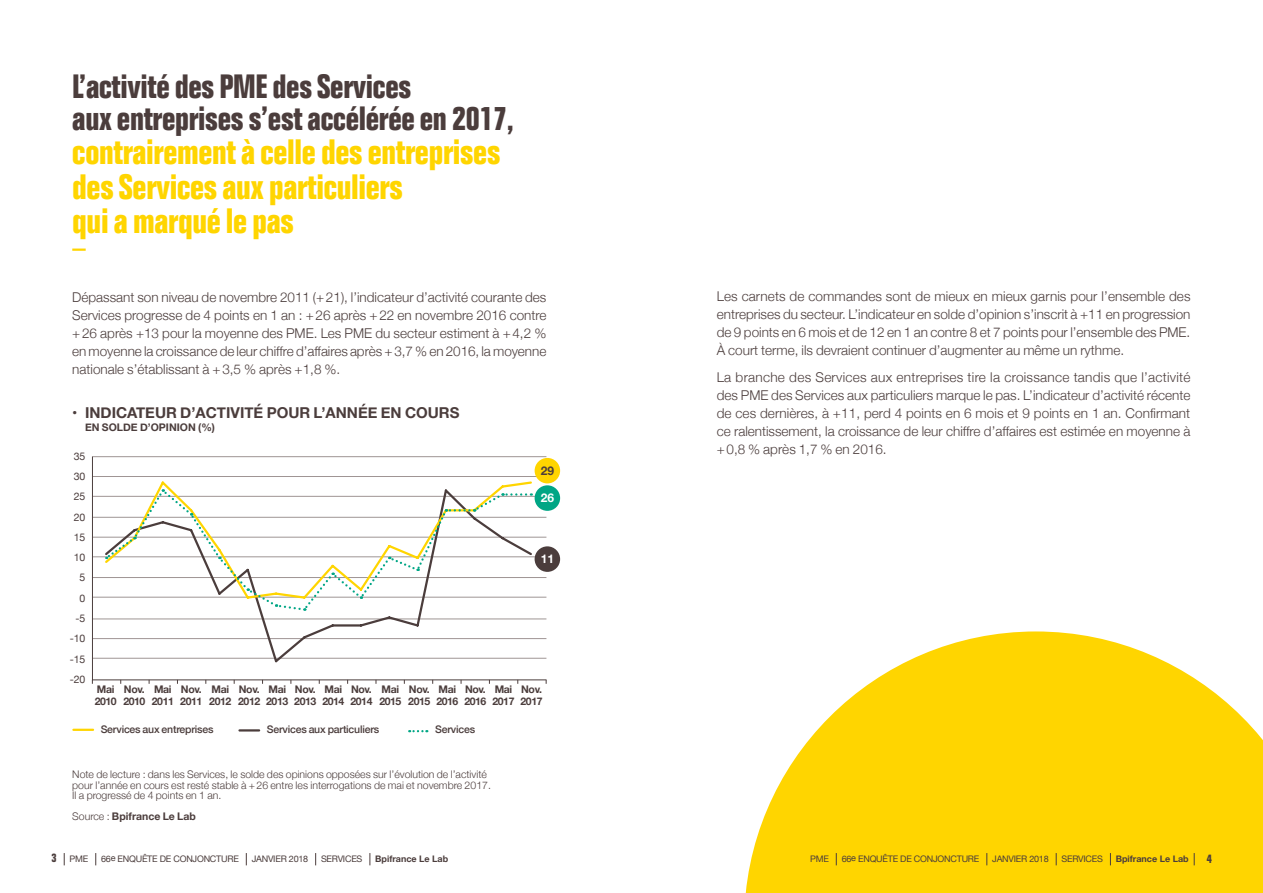
<style>
.page{position:relative;width:1263px;height:893px;background:#fff}
.page>*{position:absolute;margin:0;border:0;box-sizing:border-box;transform-origin:0 0}
.t1{font:700 condensed 34.5px/34.5px "Folio";letter-spacing:-.01em;color:#ffd500}
.t2{font:700 condensed 33px/31.5px "Folio";letter-spacing:-.01em;color:#4b3d3c}
.t3{font:700 15px "Helvetica Neue";color:#4b3d3c}
.t4{font:300 13.5px/18px "Helvetica Neue";color:#4b3d3c;text-align:justify}
.t5{font:700 12px "Helvetica Neue";color:#fff}
.t6{font:700 12px "Helvetica Neue";color:#4b3d3c}
.t7{font:700 condensed 12px "Folio";color:#4b3d3c}
.t8{font:300 10.5px/10.5px "Helvetica Neue";color:#4b3d3c}
.t9{font:700 10.5px/12px "Helvetica Neue";letter-spacing:-.03em;color:#4b3d3c}
.t10{font:500 10.5px "Helvetica Neue";letter-spacing:-.02em;color:#4b3d3c}
.t11{font:700 10.5px "Helvetica Neue";color:#4b3d3c}
.t12{font:10.5px/20.2px "Helvetica Neue";letter-spacing:-.02em;color:#4b3d3c;text-align:right}
.t13{font:9px "Helvetica Neue";letter-spacing:-.025em;color:#4b3d3c}
.t14{font:700 9px "Helvetica Neue";color:#4b3d3c}
.s1{font-weight:300}
</style>
<div class="page">
<svg style="left:92px;top:456px;width:455px;height:225px"></svg>
<svg style="left:409px;top:730px;width:18px;height:2px"></svg>
<hr style="left:73px;top:729px;width:20px;height:2px;background:#ffd500">
<hr style="left:239px;top:729px;width:20px;height:2px;background:#4b3d3c">
<svg style="left:103px;top:487px;width:431px;height:177px"></svg>
<svg style="left:103px;top:479px;width:430px;height:122px"></svg>
<svg style="left:105px;top:489px;width:427px;height:122px"></svg>
<svg style="left:72px;top:249px;width:14px;height:2px"></svg>
<svg style="left:745px;top:631px;width:518px;height:262px;fill:#ffd500"></svg>
<div style="left:535px;top:458px;width:25px;height:25px;background:#ffd500;border-radius:50%"></div>
<div style="left:535px;top:546px;width:25px;height:26px;background:#4b3d3c;border-radius:50%"></div>
<div style="left:535px;top:485px;width:25px;height:26px;background:#00a685;border-radius:50%"></div>
<svg style="left:836px;top:853px;width:1px;height:12px"></svg>
<svg style="left:986px;top:853px;width:1px;height:12px"></svg>
<svg style="left:1056px;top:853px;width:1px;height:12px"></svg>
<svg style="left:1110px;top:853px;width:1px;height:12px"></svg>
<svg style="left:1194px;top:853px;width:1px;height:12px"></svg>
<svg style="left:64px;top:853px;width:1px;height:12px"></svg>
<svg style="left:95px;top:853px;width:1px;height:12px"></svg>
<svg style="left:246px;top:853px;width:1px;height:12px"></svg>
<svg style="left:315px;top:853px;width:1px;height:12px"></svg>
<svg style="left:369px;top:853px;width:1px;height:12px"></svg>
<h2 class="t2" style="left:72px;top:71px;width:443px">L’activité des PME des Services<br>aux entreprises s’est accélérée en 2017,</h2>
<h1 class="t1" style="left:72px;top:135px;width:430px">contrairement à celle des entreprises des Services aux particuliers<br>qui a marqué le pas</h1>
<p class="t4" style="left:72px;top:287px;width:476px">Dépassant son niveau de novembre 2011 (+21), l’indicateur d’activité courante des Services progresse de 4 points en 1 an : +26 après +22 en novembre 2016 contre +26 après +13 pour la moyenne des PME. Les PME du secteur estiment à +4,2 % en moyenne la croissance de leur chiffre d’affaires après +3,7 % en 2016, la moyenne nationale s’établissant à +3,5 % après +1,8 %.</p>
<p class="t3" style="left:72px;top:401px;width:389px">• INDICATEUR D’ACTIVITÉ POUR L’ANNÉE EN COURS</p>
<p class="t11" style="left:85px;top:419px;width:131px">EN SOLDE D’OPINION (%)</p>
<p class="t12" style="left:70px;top:447px;width:17px">35<br>30<br>25<br>20<br>15<br>10<br>5<br>0 -5 -10 -15 -20</p>
<p class="t6" style="left:541px;top:461px;width:15px">29</p>
<p class="t5" style="left:541px;top:489px;width:15px">26</p>
<p class="t5" style="left:541px;top:550px;width:15px">11</p>
<p class="t9" style="left:520px;top:683px;width:24px">Nov.<br>2017</p>
<p class="t9" style="left:95px;top:683px;width:24px">Mai<br>2010</p>
<p class="t9" style="left:152px;top:683px;width:24px">Mai<br>2011</p>
<p class="t9" style="left:209px;top:683px;width:24px">Mai<br>2012</p>
<p class="t9" style="left:266px;top:683px;width:24px">Mai<br>2013</p>
<p class="t9" style="left:322px;top:683px;width:24px">Mai<br>2014</p>
<p class="t9" style="left:123px;top:683px;width:24px">Nov.<br>2010</p>
<p class="t9" style="left:180px;top:683px;width:24px">Nov.<br>2011</p>
<p class="t9" style="left:238px;top:683px;width:24px">Nov.<br>2012</p>
<p class="t9" style="left:294px;top:683px;width:24px">Nov.<br>2013</p>
<p class="t9" style="left:350px;top:683px;width:24px">Nov.<br>2014</p>
<p class="t9" style="left:408px;top:683px;width:24px">Nov.<br>2015</p>
<p class="t9" style="left:436px;top:683px;width:24px">Mai<br>2016</p>
<p class="t9" style="left:464px;top:683px;width:24px">Nov.<br>2016</p>
<p class="t10" style="left:101px;top:721px;width:114px">Services aux entreprises</p>
<p class="t10" style="left:267px;top:721px;width:114px">Services aux particuliers</p>
<p class="t10" style="left:435px;top:721px;width:41px">Services</p>
<p class="t9" style="left:379px;top:683px;width:24px">Mai<br>2015</p>
<p class="t9" style="left:492px;top:683px;width:24px">Mai<br>2017</p>
<p class="t8" style="left:72px;top:768px;width:420px">Note de lecture : dans les Services, le solde des opinions opposées sur l’évolution de l’activité pour l’année en cours est resté stable à +26 entre les interrogations de mai et novembre 2017.<br>Il a progressé de 4 points en 1 an.</p>
<p class="t11" style="left:72px;top:808px;width:125px"><span class="s1">Source :</span> Bpifrance Le Lab</p>
<p class="t4" style="left:717px;top:286px;width:475px">Les carnets de commandes sont de mieux en mieux garnis pour l’ensemble des entreprises du secteur. L’indicateur en solde d’opinion s’inscrit à +11 en progression de 9 points en 6 mois et de 12 en 1 an contre 8 et 7 points pour l’ensemble des PME.<br>À court terme, ils devraient continuer d’augmenter au même un rythme.</p>
<p class="t4" style="left:717px;top:367px;width:475px">La branche des Services aux entreprises tire la croissance tandis que l’activité des PME des Services aux particuliers marque le pas. L’indicateur d’activité récente de ces dernières, à +11, perd 4 points en 6 mois et 9 points en 1 an. Confirmant ce ralentissement, la croissance de leur chiffre d’affaires est estimée en moyenne à +0,8 % après 1,7 % en 2016.</p>
<p class="t7" style="left:51px;top:851px;width:7px">3</p>
<p class="t14" style="left:1116px;top:852px;width:74px">Bpifrance Le Lab</p>
<p class="t7" style="left:1207px;top:852px;width:7px">4</p>
<p class="t13" style="left:70px;top:853px;width:20px">PME</p>
<p class="t13" style="left:101px;top:853px;width:139px">66e ENQUÊTE DE CONJONCTURE</p>
<p class="t13" style="left:252px;top:853px;width:58px">JANVIER 2018</p>
<p class="t13" style="left:321px;top:853px;width:43px">SERVICES</p>
<p class="t14" style="left:375px;top:852px;width:74px">Bpifrance Le Lab</p>
<p class="t13" style="left:810px;top:853px;width:20px">PME</p>
<p class="t13" style="left:842px;top:853px;width:139px">66e ENQUÊTE DE CONJONCTURE</p>
<p class="t13" style="left:992px;top:853px;width:58px">JANVIER 2018</p>
<p class="t13" style="left:1061px;top:853px;width:43px">SERVICES</p>
</div>
